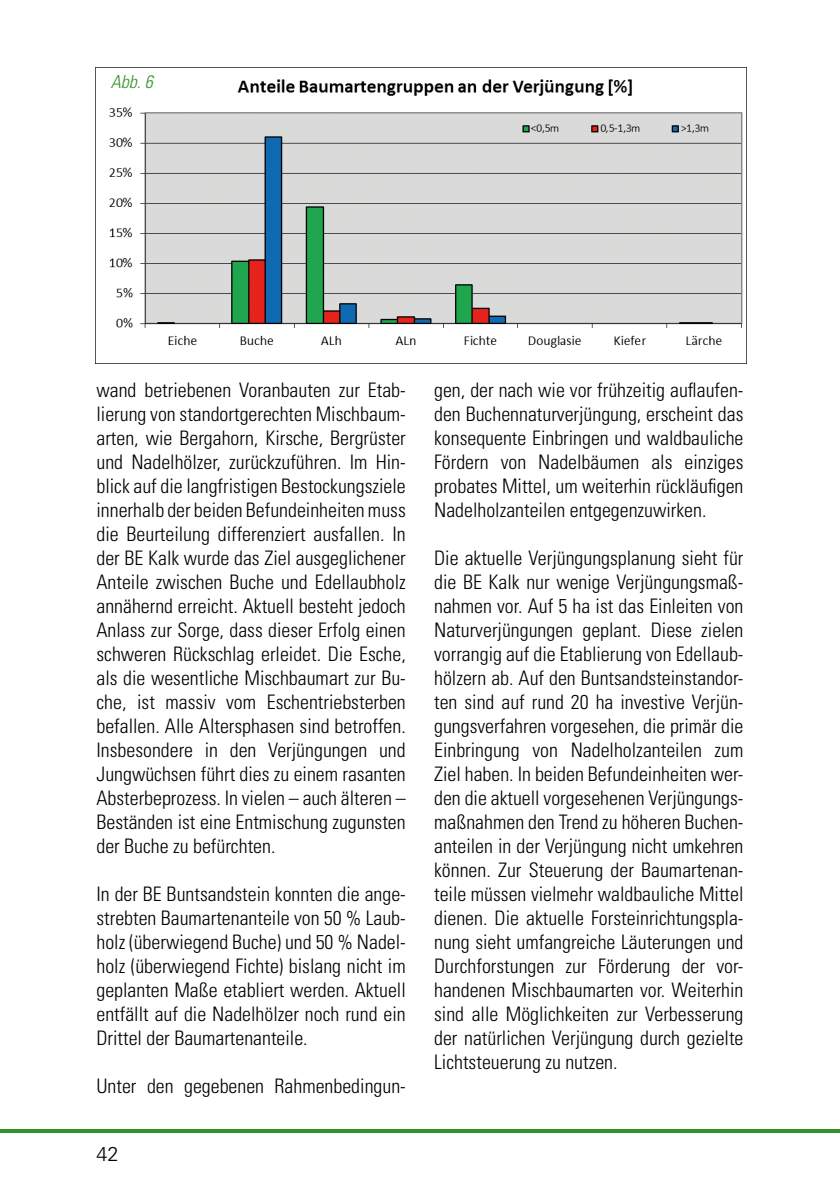
<style>
.page{position:relative;width:840px;height:1191px;background:#fff}
.page>*{position:absolute;margin:0;border:0;box-sizing:border-box;transform-origin:0 0}
.t1{font:300 condensed 20px/24px "Univers";color:#000;text-align:justify}
.t2{font:300 20px "Univers";color:#000}
.t3{font:italic 300 condensed 18px "Univers";color:#33922e}
</style>
<div class="page">
<hr style="left:0;top:1129px;width:839px;height:3px;background:#33922e">
<img style="left:95px;top:67px;width:650px;height:297px">
<p class="t3" style="left:111px;top:71px;width:43px">Abb. 6</p>
<p class="t1" style="left:96px;top:377px;width:311px">wand betriebenen Voranbauten zur Etab&shy;lierung von standortgerechten Mischbaum&shy;arten, wie Bergahorn, Kirsche, Bergrüster und Nadelhölzer, zurückzuführen. Im Hin&shy;blick auf die langfristigen Bestockungsziele innerhalb der beiden Befundeinheiten muss die Beurteilung differenziert ausfallen. In der BE Kalk wurde das Ziel ausgeglichener Anteile zwischen Buche und Edellaubholz annähernd erreicht. Aktuell besteht jedoch Anlass zur Sorge, dass dieser Erfolg einen schweren Rückschlag erleidet. Die Esche, als die wesentliche Mischbaumart zur Bu&shy;che, ist massiv vom Eschentriebsterben befallen. Alle Altersphasen sind betroffen.<br>Insbesondere in den Verjüngungen und Jungwüchsen führt dies zu einem rasanten Absterbeprozess. In vielen – auch älteren – Beständen ist eine Entmischung zugunsten der Buche zu befürchten.</p>
<p class="t1" style="left:96px;top:881px;width:311px">In der BE Buntsandstein konnten die ange&shy;strebten Baumartenanteile von 50 % Laub&shy;holz (überwiegend Buche) und 50 % Nadel&shy;holz (überwiegend Fichte) bislang nicht im geplanten Maße etabliert werden. Aktuell entfällt auf die Nadelhölzer noch rund ein Drittel der Baumartenanteile.</p>
<p class="t1" style="left:96px;top:1073px;width:310px">Unter den gegebenen Rahmenbedingun-</p>
<p class="t2" style="left:96px;top:1142px;width:24px">42</p>
<p class="t1" style="left:434px;top:377px;width:310px">gen, der nach wie vor frühzeitig auflaufen&shy;den Buchennaturverjüngung, erscheint das konsequente Einbringen und waldbauliche Fördern von Nadelbäumen als einziges probates Mittel, um weiterhin rückläufigen Nadelholzanteilen entgegenzuwirken.</p>
<p class="t1" style="left:434px;top:545px;width:311px">Die aktuelle Verjüngungsplanung sieht für die BE Kalk nur wenige Verjüngungsmaß&shy;nahmen vor. Auf 5 ha ist das Einleiten von Naturverjüngungen geplant. Diese zielen vorrangig auf die Etablierung von Edellaub&shy;hölzern ab. Auf den Buntsandsteinstandor&shy;ten sind auf rund 20 ha investive Verjün&shy;gungsverfahren vorgesehen, die primär die Einbringung von Nadelholzanteilen zum Ziel haben. In beiden Befundeinheiten wer&shy;den die aktuell vorgesehenen Verjüngungs&shy;maßnahmen den Trend zu höheren Buchen&shy;anteilen in der Verjüngung nicht umkehren können. Zur Steuerung der Baumartenan&shy;teile müssen vielmehr waldbauliche Mittel dienen. Die aktuelle Forsteinrichtungspla&shy;nung sieht umfangreiche Läuterungen und Durchforstungen zur Förderung der vor&shy;handenen Mischbaumarten vor. Weiterhin sind alle Möglichkeiten zur Verbesserung der natürlichen Verjüngung durch gezielte Lichtsteuerung zu nutzen.</p>
</div>
